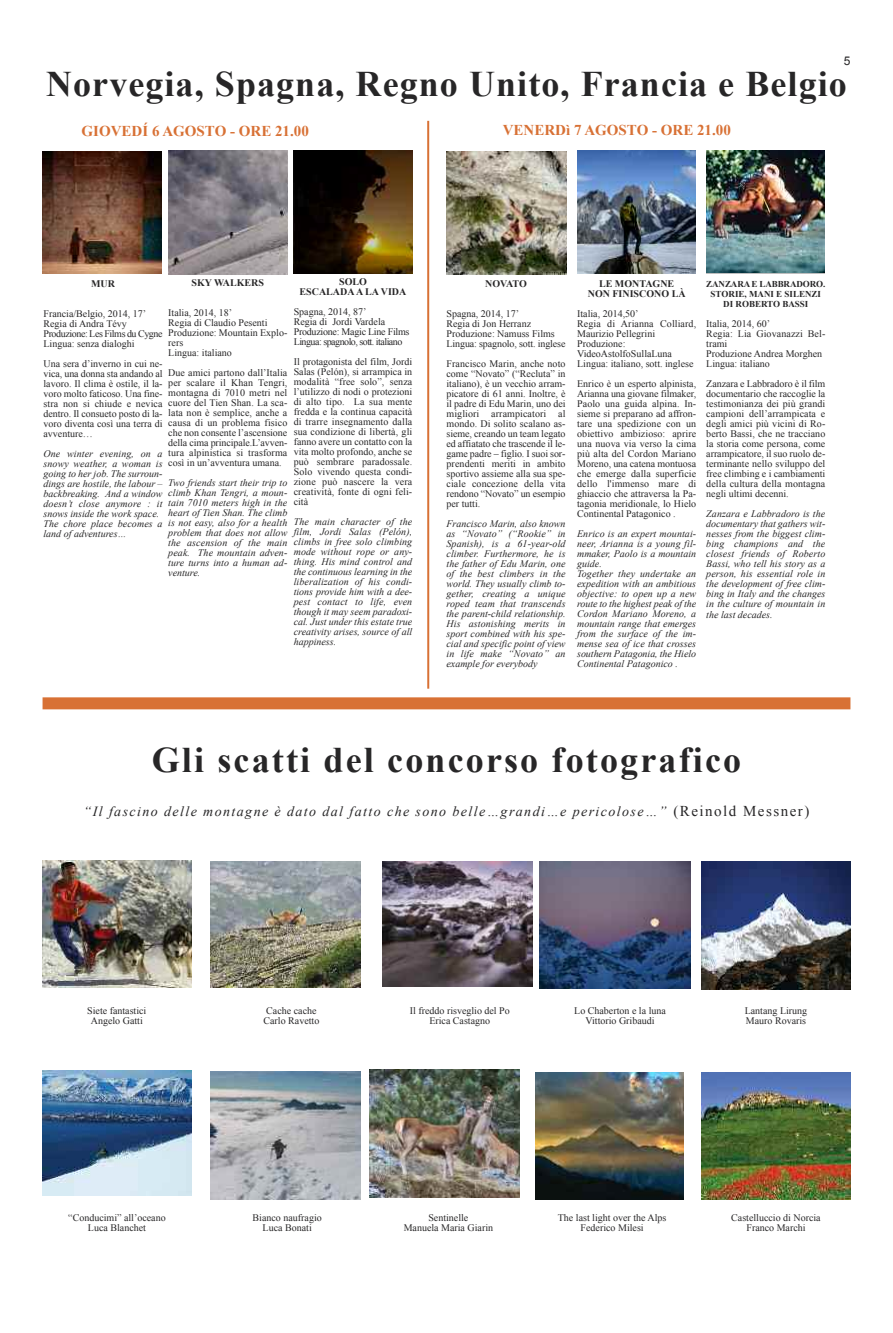
<style>
.page{position:relative;width:893px;height:1333px;background:#fff}
.page>*{position:absolute;margin:0;border:0;box-sizing:border-box;transform-origin:0 0}
.t1{font:700 36px "Times New Roman";letter-spacing:.03em;color:#272627}
.t2{font:700 36px "Times New Roman";letter-spacing:.06em;color:#272627}
.t3{font:700 15px "Times New Roman";color:#d87135}
.t4{font:italic 14px "Times New Roman";letter-spacing:.1em;color:#272627}
.t5{font:12px "Arial";color:#272627}
.t6{font:10px/10px "Times New Roman";color:#272627;text-align:center}
.t7{font:italic 10px/10px "Times New Roman";color:#272627;text-align:justify}
.t8{font:10px/10px "Times New Roman";letter-spacing:-.025em;color:#272627}
.t9{font:700 10px/10px "Times New Roman";color:#272627;text-align:center}
.t10{font:700 9px/10px "Times New Roman";color:#272627;text-align:center}
.s1{font-style:normal;font-size:15px}
</style>
<div class="page">
<img style="left:706px;top:151px;width:119px;height:121px">
<img style="left:169px;top:151px;width:119px;height:123px">
<img style="left:294px;top:151px;width:119px;height:123px">
<img style="left:447px;top:152px;width:119px;height:122px">
<img style="left:43px;top:860px;width:149px;height:127px">
<img style="left:43px;top:1070px;width:149px;height:125px">
<img style="left:701px;top:1072px;width:149px;height:127px">
<img style="left:540px;top:861px;width:150px;height:127px">
<img style="left:535px;top:1072px;width:149px;height:127px">
<img style="left:701px;top:861px;width:149px;height:128px">
<img style="left:383px;top:861px;width:149px;height:125px">
<img style="left:370px;top:1069px;width:150px;height:128px">
<img style="left:211px;top:861px;width:149px;height:126px">
<img style="left:211px;top:1071px;width:149px;height:128px">
<img style="left:43px;top:151px;width:119px;height:123px">
<hr style="left:427px;top:121px;width:2px;height:567px;background:#d87135">
<img style="left:577px;top:150px;width:118px;height:123px">
<div style="left:43px;top:697px;width:807px;height:12px;background:#d87135"></div>
<p class="t5" style="left:844px;top:55px;width:8px">5</p>
<h1 class="t1" style="left:46px;top:64px;width:802px">Norvegia, Spagna, Regno Unito, Francia e Belgio</h1>
<h2 class="t3" style="left:82px;top:123px;width:229px">GIOVEDÍ 6 AGOSTO - ORE 21.00</h2>
<h2 class="t3" style="left:503px;top:121px;width:230px">VENERDì 7 AGOSTO - ORE 21.00</h2>
<p class="t9" style="left:300px;top:277px;width:108px">SOLO<br>ESCALADAA LA VIDA</p>
<p class="t8" style="left:294px;top:307px;width:117px">Spagna, 2014, 87’<br>Regia di Jordi Vardela<br>Produzione: Magic Line Films<br>Lingua: spagnolo, sott. italiano</p>
<p class="t6" style="left:294px;top:357px;width:120px;text-align:justify">Il protagonista del film, Jordi Salas (Pelón), si arrampica in modalità “free solo”, senza l’utilizzo di nodi o protezioni di alto tipo. La sua mente fredda e la continua capacità di trarre insegnamento dalla sua condizione di libertà, gli fanno avere un contatto con la vita molto profondo, anche se può sembrare paradossale.<br>Solo vivendo questa condi&shy;zione può nascere la vera creatività, fonte di ogni feli&shy;cità</p>
<p class="t7" style="left:294px;top:517px;width:120px">The main character of the film, Jordi Salas (Pelón), climbs in free solo climbing mode without rope or any&shy;thing. His mind control and the continuous learning in the liberalization of his condi&shy;tions provide him with a dee&shy;pest contact to life, even though it may seem paradoxi&shy;cal. Just under this estate true creativity arises, source of all happiness.</p>
<p class="t9" style="left:192px;top:277px;width:74px">SKY WALKERS</p>
<p class="t6" style="left:168px;top:307px;width:121px;text-align:left">Italia, 2014, 18’<br>Regia di Claudio Pesenti<br>Produzione: Mountain Explo&shy;rers<br>Lingua: italiano</p>
<p class="t6" style="left:168px;top:367px;width:121px;text-align:justify">Due amici partono dall’Italia per scalare il Khan Tengri, montagna di 7010 metri nel cuore del Tien Shan. La sca&shy;lata non è semplice, anche a causa di un problema fisico che non consente l’ascensione della cima principale.L’avven&shy;tura alpinistica si trasforma così in un’avventura umana.</p>
<p class="t7" style="left:168px;top:477px;width:121px">Two friends start their trip to climb Khan Tengri, a moun&shy;tain 7010 meters high in the heart of Tien Shan. The climb is not easy, also for a health problem that does not allow the ascension of the main peak. The mountain adven&shy;ture turns into a human ad&shy;venture.</p>
<p class="t9" style="left:91px;top:279px;width:25px">MUR</p>
<p class="t6" style="left:44px;top:309px;width:121px;text-align:left">Francia/Belgio, 2014, 17’<br>Regia di Andra Tévy<br>Produzione: Les Films du Cygne<br>Lingua: senza dialoghi</p>
<p class="t6" style="left:44px;top:359px;width:121px;text-align:justify">Una sera d’inverno in cui ne&shy;vica, una donna sta andando al lavoro. Il clima è ostile, il la&shy;voro molto faticoso. Una fine&shy;stra non si chiude e nevica dentro. Il consueto posto di la&shy;voro diventa così una terra di avventure…</p>
<p class="t7" style="left:44px;top:449px;width:121px;text-align:left">One winter evening, on a snowy weather, a woman is going to her job. The surroun&shy;dings are hostile, the labour – backbreaking. And a window doesn’t close anymore : it snows inside the work space.<br>The chore place becomes a land of adventures…</p>
<p class="t9" style="left:485px;top:278px;width:43px">NOVATO</p>
<p class="t6" style="left:446px;top:308px;width:121px;text-align:left">Spagna, 2014, 17’<br>Regia di Jon Herranz<br>Produzione: Namuss Films<br>Lingua: spagnolo, sott. inglese</p>
<p class="t6" style="left:446px;top:358px;width:121px;text-align:justify">Francisco Marin, anche noto come “Novato” (“Recluta” in italiano), è un vecchio arram&shy;picatore di 61 anni. Inoltre, è il padre di Edu Marin, uno dei migliori arrampicatori al mondo. Di solito scalano as&shy;sieme, creando un team legato ed affiatato che trascende il le&shy;game padre – figlio. I suoi sor&shy;prendenti meriti in ambito sportivo assieme alla sua spe&shy;ciale concezione della vita rendono “Novato” un esempio per tutti.</p>
<p class="t7" style="left:446px;top:518px;width:121px">Francisco Marin, also known as “Novato” (“Rookie” in Spanish), is a 61-year-old climber. Furthermore, he is the father of Edu Marin, one of the best climbers in the world. They usually climb to&shy;gether, creating a unique roped team that transcends the parent-child relationship.<br>His astonishing merits in sport combined with his spe&shy;cial and specific point of view in life make “Novato” an example for everybody</p>
<p class="t9" style="left:588px;top:278px;width:99px">LE MONTAGNE<br>NON FINISCONO LÀ</p>
<p class="t6" style="left:577px;top:308px;width:121px;text-align:left">Italia, 2014,50’<br>Regia di Arianna Colliard,<br>Maurizio Pellegrini<br>Produzione:<br>VideoAstolfoSullaLuna<br>Lingua: italiano, sott. inglese</p>
<p class="t6" style="left:577px;top:378px;width:121px;text-align:justify">Enrico è un esperto alpinista, Arianna una giovane filmaker, Paolo una guida alpina. In&shy;sieme si preparano ad affron&shy;tare una spedizione con un obiettivo ambizioso: aprire una nuova via verso la cima più alta del Cordon Mariano Moreno, una catena montuosa che emerge dalla superficie dello l'immenso mare di ghiaccio che attraversa la Pa&shy;tagonia meridionale, lo Hielo Continental Patagonico .</p>
<p class="t7" style="left:577px;top:528px;width:121px;text-align:left">Enrico is an expert mountai&shy;neer, Arianna is a young fil&shy;mmaker, Paolo is a mountain guide.<br>Together they undertake an expedition with an ambitious objective: to open up a new route to the highest peak of the<br>Cordon Mariano Moreno, a mountain range that emerges from the surface of the im&shy;mense sea of ice that crosses southern Patagonia, the Hielo<br>Continental Patagonico .</p>
<p class="t10" style="left:706px;top:279px;width:121px">ZANZARA E LABBRADORO.<br>STORIE, MANI E SILENZI<br>DI ROBERTO BASSI</p>
<p class="t6" style="left:706px;top:319px;width:121px;text-align:left">Italia, 2014, 60’<br>Regia: Lia Giovanazzi Bel&shy;trami<br>Produzione Andrea Morghen<br>Lingua: italiano</p>
<p class="t6" style="left:706px;top:379px;width:121px;text-align:justify">Zanzara e Labbradoro è il film documentario che raccoglie la testimonianza dei più grandi campioni dell’arrampicata e degli amici più vicini di Ro&shy;berto Bassi, che ne tracciano la storia come persona, come arrampicatore, il suo ruolo de&shy;terminante nello sviluppo del free climbing e i cambiamenti della cultura della montagna negli ultimi decenni.</p>
<p class="t7" style="left:706px;top:509px;width:121px">Zanzara e Labbradoro is the documentary that gathers wit&shy;nesses from the biggest clim&shy;bing champions and the closest friends of Roberto Bassi, who tell his story as a person, his essential role in the development of free clim&shy;bing in Italy and the changes in the culture of mountain in the last decades.</p>
<h1 class="t2" style="left:152px;top:739px;width:591px">Gli scatti del concorso fotografico</h1>
<h3 class="t4" style="left:84px;top:803px;width:727px">“Il fascino delle montagne è dato dal fatto che sono belle…grandi…e pericolose…” <span class="s1">(Reinold Messner)</span></h3>
<p class="t6" style="left:87px;top:1005px;width:61px">Siete fantastici<br>Angelo Gatti</p>
<p class="t6" style="left:68px;top:1212px;width:99px">“Conducimi” all’oceano<br>Luca Blanchet</p>
<p class="t6" style="left:264px;top:1005px;width:57px;text-align:left">Cache cache<br>Carlo Ravetto</p>
<p class="t6" style="left:253px;top:1212px;width:71px">Bianco naufragio<br>Luca Bonati</p>
<p class="t6" style="left:410px;top:1005px;width:101px">Il freddo risveglio del Po<br>Erica Castagno</p>
<p class="t6" style="left:574px;top:1005px;width:93px">Lo Chaberton e la luna<br>Vittorio Gribaudi</p>
<p class="t6" style="left:745px;top:1005px;width:64px;text-align:left">Lantang Lirung<br>Mauro Rovaris</p>
<p class="t6" style="left:404px;top:1212px;width:91px">Sentinelle<br>Manuela Maria Giarin</p>
<p class="t6" style="left:558px;top:1212px;width:110px">The last light over the Alps<br>Federico Milesi</p>
<p class="t6" style="left:731px;top:1212px;width:91px">Castelluccio di Norcia<br>Franco Marchi</p>
</div>
